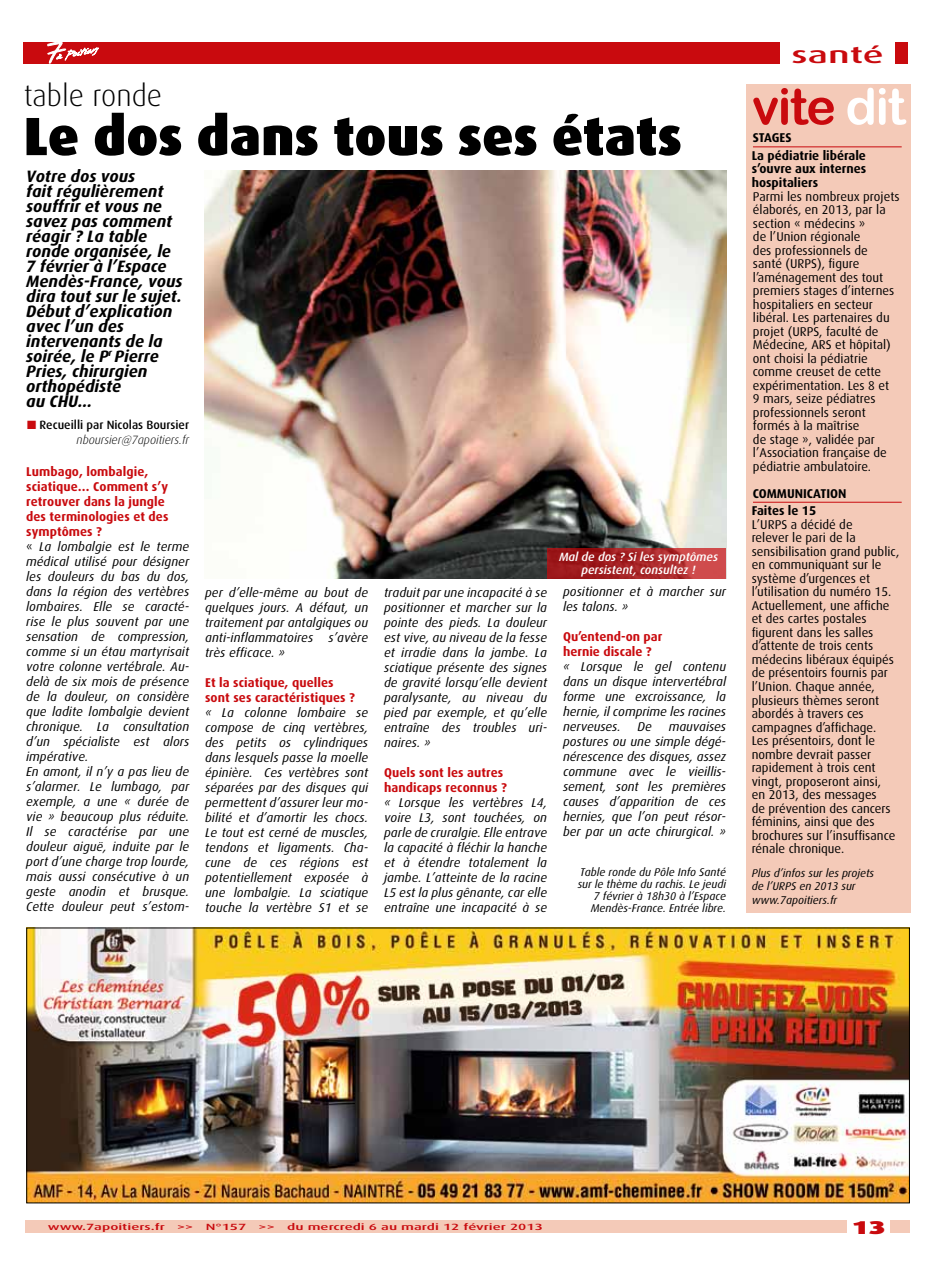
<style>
.page{position:relative;width:936px;height:1276px;background:#fff}
.page>*{position:absolute;margin:0;border:0;box-sizing:border-box;transform-origin:0 0}
.t1{font:900 54px "Dax";color:#000}
.t2{font:50.25px "Arial Rounded MT Bold";letter-spacing:-.03em;color:#c90a0e}
.t3{font:300 30px "Dax";color:#000}
.t4{font:500 23.4px "Dax";color:#c90a0e;scale:1.67 1}
.t5{font:900 18.6px "Dax";color:#c90a0e;scale:1.54 1}
.t6{font:italic 700 16.5px/15px "Dax";color:#000}
.t7{font:italic 12.75px/15px "Dax";letter-spacing:.005em;color:#000;text-align:justify}
.t8{font:12.75px/13.5px "Dax";color:#000}
.t9{font:700 12.75px/15px "Dax";letter-spacing:.005em;color:#c90a0e}
.t10{font:700 12.75px/17.7px "Dax";color:#000}
.t11{font:500 12px/15px "Dax";color:#000;text-align:right}
.t12{font:italic 500 12px/13.5px "Dax";color:#fff;text-align:center}
.t13{font:italic 11.25px/12px "Dax";color:#000}
.t14{font:500 9px "Dax";color:#c90a0e;scale:1.67 1}
.s1{color:#c90a0e}
.s2{font-weight:300;font-style:italic}
.s3{font-weight:700;font-style:normal;color:#c90a0e}
.s4{font-style:normal}
.s5{color:#fff}
</style>
<div class="page">
<div style="left:23px;top:42px;width:885px;height:21px;background:#c90a0e"></div>
<div style="left:780px;top:36px;width:114px;height:39px;background:#fff"></div>
<svg style="left:47px;top:42px;width:52px;height:21px"></svg>
<div style="left:746px;top:84px;width:164px;height:828px;background:#f4cab8"></div>
<hr style="left:753px;top:146px;width:148px;height:1px;background:#c90a0e">
<hr style="left:753px;top:502px;width:148px;height:1px;background:#c90a0e">
<img style="left:205px;top:171px;width:521px;height:407px">
<svg style="left:547px;top:547px;width:179px;height:31px;background:#ab2c2d"></svg>
<div style="left:25px;top:1220px;width:884px;height:13px;background:#f4cab8"></div>
<div style="left:847px;top:1212px;width:43px;height:33px;background:#fff"></div>
<img style="left:28px;top:929px;width:879px;height:272px">
<h3 class="t3" style="left:24px;top:79px;width:140px">table ronde</h3>
<h1 class="t1" style="left:24px;top:105px;width:659px">Le dos dans tous ses états</h1>
<p class="t6" style="left:26px;top:169px;width:158px">Votre dos vous<br>fait régulièrement souffrir et vous ne savez pas comment réagir ? La table ronde organisée, le<br>7 février à l’Espace<br>Mendès-France, vous dira tout sur le sujet.<br>Début d’explication avec l’un des intervenants de la soirée, le P<sup>r</sup> Pierre<br>Pries, chirurgien orthopédiste<br>au CHU…</p>
<p class="t11" style="left:27px;top:418px;width:163px"><span class="s1">■</span> Recueilli par Nicolas Boursier <span class="s2">nboursier@7apoitiers.fr</span></p>
<p class="t7" style="left:26px;top:464px;width:164px;text-align:left"><span class="s3">Lumbago, lombalgie, sciatique… Comment s’y retrouver dans la jungle<br>des terminologies et des symptômes ?<br></span><span class="s4">«</span> La lombalgie est le terme médical utilisé pour désigner les douleurs du bas du dos, dans la région des vertèbres lombaires. Elle se caracté&shy;rise le plus souvent par une sensation de compression, comme si un étau martyrisait votre colonne vertébrale. Au&shy;delà de six mois de présence de la douleur, on considère que ladite lombalgie devient chronique. La consultation d’un spécialiste est alors impérative.<br>En amont, il n’y a pas lieu de s’alarmer. Le lumbago, par exemple, a une « durée de vie » beaucoup plus réduite.<br>Il se caractérise par une douleur aiguë, induite par le port d’une charge trop lourde, mais aussi consécutive à un geste anodin et brusque.<br>Cette douleur peut s’estom-</p>
<p class="t7" style="left:205px;top:585px;width:164px">per d’elle-même au bout de quelques jours. A défaut, un traitement par antalgiques ou anti-inflammatoires s’avère très efficace. »</p>
<p class="t9" style="left:205px;top:675px;width:151px">Et la sciatique, quelles sont ses caractéristiques ?</p>
<p class="t7" style="left:205px;top:705px;width:164px">« La colonne lombaire se compose de cinq vertèbres, des petits os cylindriques dans lesquels passe la moelle épinière. Ces vertèbres sont séparées par des disques qui permettent d’assurer leur mo&shy;bilité et d’amortir les chocs.<br>Le tout est cerné de muscles, tendons et ligaments. Cha&shy;cune de ces régions est potentiellement exposée à une lombalgie. La sciatique touche la vertèbre S1 et se</p>
<p class="t7" style="left:384px;top:585px;width:164px">traduit par une incapacité à se positionner et marcher sur la pointe des pieds. La douleur est vive, au niveau de la fesse et irradie dans la jambe. La sciatique présente des signes de gravité lorsqu’elle devient paralysante, au niveau du pied par exemple, et qu’elle entraîne des troubles uri&shy;naires. »</p>
<p class="t9" style="left:384px;top:764px;width:124px">Quels sont les autres handicaps reconnus ?</p>
<p class="t7" style="left:384px;top:794px;width:164px">« Lorsque les vertèbres L4, voire L3, sont touchées, on parle de cruralgie. Elle entrave la capacité à fléchir la hanche et à étendre totalement la jambe. L’atteinte de la racine L5 est la plus gênante, car elle entraîne une incapacité à se</p>
<p class="t12" style="left:559px;top:550px;width:160px">Mal de dos ? Si les symptômes persistent, consultez !</p>
<p class="t7" style="left:563px;top:584px;width:164px">positionner et à marcher sur les talons. »</p>
<p class="t9" style="left:563px;top:629px;width:101px">Qu’entend-on par hernie discale ?</p>
<p class="t7" style="left:563px;top:659px;width:164px">« Lorsque le gel contenu dans un disque intervertébral forme une excroissance, la hernie, il comprime les racines nerveuses.</p>
<p class="t7" style="left:563px;top:719px;width:164px;text-indent:106px">mauvaises postures ou une simple dégé&shy;nérescence des disques, assez commune avec le vieillis&shy;sement, sont les premières causes d’apparition de ces hernies, que l’on peut résor&shy;ber par un acte chirurgical. »</p>
<p class="t13" style="left:577px;top:866px;width:150px;text-align:right">Table ronde du Pôle Info Santé sur le thème du rachis. Le jeudi<br>7 février à 18h30 à l’Espace<br>Mendès-France. Entrée libre.</p>
<p class="t7" style="left:637px;top:719px;width:16px">De</p>
<h3 class="t4" style="left:791px;top:42px;width:57px">santé</h3>
<h2 class="t2" style="left:752px;top:77px;width:155px">vite <span class="s5">dit</span></h2>
<p class="t10" style="left:751px;top:129px;width:116px">STAGES<br>La pédiatrie libérale</p>
<p class="t10" style="left:751px;top:162px;width:116px;line-height:13.5px">s’ouvre aux internes hospitaliers</p>
<p class="t8" style="left:753px;top:189px;width:148px">Parmi les nombreux projets élaborés, en 2013, par la section « médecins »<br>de l’Union régionale<br>des professionnels de santé (URPS), figure l’aménagement des tout premiers stages d’internes hospitaliers en secteur libéral. Les partenaires du projet (URPS, faculté de<br>Médecine, ARS et hôpital) ont choisi la pédiatrie comme creuset de cette expérimentation. Les 8 et<br>9 mars, seize pédiatres professionnels seront formés à la maîtrise<br>de stage », validée par l’Association française de pédiatrie ambulatoire.</p>
<p class="t10" style="left:753px;top:484px;width:16px">COMMUN</p>
<p class="t10" style="left:751px;top:484px;width:87px;text-indent:51px">ICATION<br>Faites le 15</p>
<p class="t8" style="left:751px;top:518px;width:149px">L’URPS a décidé de<br>relever le pari de la sensibilisation grand public, en communiquant sur le système d’urgences et l’utilisation du numéro 15.<br>Actuellement, une affiche et des cartes postales figurent dans les salles d’attente de trois cents médecins libéraux équipés de présentoirs fournis par l’Union. Chaque année, plusieurs thèmes seront abordés à travers ces campagnes d’affichage.<br>Les présentoirs, dont le nombre devrait passer rapidement à trois cent vingt, proposeront ainsi,<br>en 2013, des messages<br>de prévention des cancers féminins, ainsi que des brochures sur l’insuffisance rénale chronique.</p>
<p class="t13" style="left:751px;top:866px;width:124px;line-height:13.5px">Plus d’infos sur les projets de l’URPS en 2013 sur www.7apoitiers.fr</p>
<p class="t14" style="left:48px;top:1221px;width:72px">www.7apoitiers.fr</p>
<p class="t14" style="left:177px;top:1221px;width:11px">&gt;&gt;</p>
<p class="t14" style="left:206px;top:1221px;width:26px">N°157</p>
<p class="t14" style="left:258px;top:1221px;width:11px">&gt;&gt;</p>
<p class="t14" style="left:287px;top:1221px;width:154px">du mercredi 6 au mardi 12 février 2013</p>
<h3 class="t5" style="left:851px;top:1216px;width:24px">13</h3>
</div>
